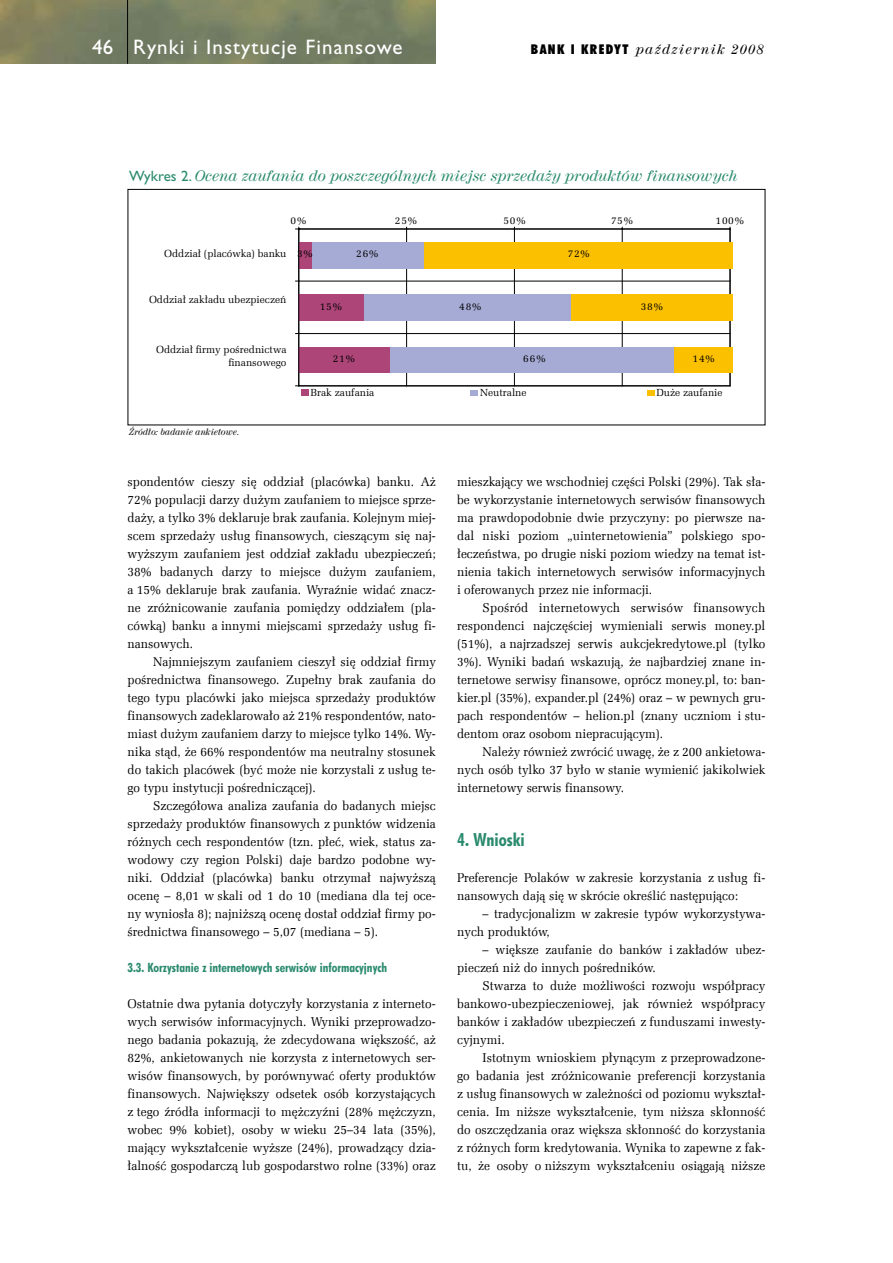
<style>
.page{position:relative;width:893px;height:1263px;background:#fff}
.page>*{position:absolute;margin:0;border:0;box-sizing:border-box;transform-origin:0 0}
.t1{font:21px "Gill Sans PL";letter-spacing:.05em;color:#fff}
.t2{font:18px "Futura Bd Cn EU";color:#2a8a6d}
.t3{font:italic 15px "Century 725 EU";color:#2a8a6d}
.t4{font:italic 13.5px "Century 725 EU";letter-spacing:.1em;color:#000}
.t5{font:12.75px/18px "Zapf Ellipt EU";color:#000;text-align:justify;scale:.95 1}
.t6{font:12.75px "Futura Bd Cn EU";color:#2a8a6d}
.t7{font:10.35px/12.5px "Zapf Ellipt EU";color:#000;text-align:right}
.t8{font:italic 9px "Century 725 EU";color:#000;scale:.95 1}
.s1{font-family:"Futura PL";font-weight:900;font-style:normal;font-stretch:condensed}
.s2{font-family:"Gill Sans PL";font-style:normal}
</style>
<div class="page">
<img style="left:0;top:0;width:436px;height:64px">
<hr style="left:127px;top:0;width:1px;height:64px;background:#000">
<hr style="left:406px;top:229px;width:1px;height:157px;background:#000">
<hr style="left:514px;top:229px;width:1px;height:157px;background:#000">
<hr style="left:622px;top:229px;width:1px;height:157px;background:#000">
<hr style="left:730px;top:229px;width:1px;height:157px;background:#000">
<hr style="left:299px;top:281px;width:431px;height:1px;background:#000">
<hr style="left:299px;top:333px;width:431px;height:1px;background:#000">
<hr style="left:299px;top:386px;width:431px;height:1px;background:#000">
<div style="left:299px;top:229px;width:431px;height:157px;border:1px solid #000"></div>
<div style="left:299px;top:242px;width:13px;height:26px;background:#ae4579"></div>
<div style="left:299px;top:294px;width:65px;height:27px;background:#ae4579"></div>
<div style="left:299px;top:347px;width:91px;height:26px;background:#ae4579"></div>
<div style="left:312px;top:242px;width:112px;height:26px;background:#a6abd5"></div>
<div style="left:364px;top:294px;width:207px;height:27px;background:#a6abd5"></div>
<div style="left:390px;top:347px;width:284px;height:26px;background:#a6abd5"></div>
<div style="left:424px;top:242px;width:308px;height:26px;background:#fbc000"></div>
<div style="left:571px;top:294px;width:161px;height:27px;background:#fbc000"></div>
<div style="left:674px;top:347px;width:58px;height:26px;background:#fbc000"></div>
<hr style="left:299px;top:229px;width:431px;height:1px;background:#000">
<hr style="left:299px;top:229px;width:1px;height:157px;background:#000">
<div style="left:301px;top:390px;width:8px;height:6px;background:#ae4579"></div>
<div style="left:471px;top:390px;width:7px;height:6px;background:#a6abd5"></div>
<div style="left:647px;top:390px;width:7px;height:6px;background:#fbc000"></div>
<div style="left:128px;top:189px;width:637px;height:236px;border:1px solid #000"></div>
<h1 class="t1" style="left:92px;top:35px;width:312px">46 Rynki i Instytucje Finansowe</h1>
<p class="t4" style="left:531px;top:41px;width:234px"><span class="s1">BANK I KREDYT</span> październik 2008</p>
<p class="t3" style="left:129px;top:167px;width:610px"><span class="s2">Wykres 2.</span> Ocena zaufania do poszczególnych miejsc sprzedaży produktów finansowych</p>
<p class="t7" style="left:290px;top:214px;width:17px">0%</p>
<p class="t7" style="left:395px;top:214px;width:24px">25%</p>
<p class="t7" style="left:503px;top:214px;width:24px">50%</p>
<p class="t7" style="left:611px;top:214px;width:23px">75%</p>
<p class="t7" style="left:715px;top:214px;width:30px">100%</p>
<p class="t7" style="left:164px;top:247px;width:124px">Oddział (placówka) banku</p>
<p class="t7" style="left:149px;top:293px;width:139px">Oddział zakładu ubezpieczeń</p>
<p class="t7" style="left:297px;top:248px;width:17px">3%</p>
<p class="t7" style="left:356px;top:248px;width:24px">26%</p>
<p class="t7" style="left:320px;top:300px;width:24px">15%</p>
<p class="t7" style="left:459px;top:300px;width:24px">48%</p>
<p class="t7" style="left:568px;top:248px;width:23px">72%</p>
<p class="t7" style="left:641px;top:300px;width:24px">38%</p>
<p class="t7" style="left:156px;top:344px;width:132px">Oddział firmy pośrednictwa finansowego</p>
<p class="t8" style="left:129px;top:426px;width:118px">Źródło: badanie ankietowe.</p>
<p class="t7" style="left:333px;top:352px;width:24px">21%</p>
<p class="t7" style="left:692px;top:352px;width:24px">14%</p>
<p class="t7" style="left:523px;top:352px;width:24px">66%</p>
<p class="t7" style="left:310px;top:386px;width:65px">Brak zaufania</p>
<p class="t7" style="left:480px;top:386px;width:48px">Neutralne</p>
<p class="t7" style="left:656px;top:386px;width:68px">Duże zaufanie</p>
<p class="t5" style="left:128px;top:473px;width:326px">spondentów cieszy się oddział (placówka) banku. Aż 72% populacji darzy dużym zaufaniem to miejsce sprze&shy;daży, a tylko 3% deklaruje brak zaufania. Kolejnym miej&shy;scem sprzedaży usług finansowych, cieszącym się naj&shy;wyższym zaufaniem jest oddział zakładu ubezpieczeń; 38% badanych darzy to miejsce dużym zaufaniem, a 15% deklaruje brak zaufania. Wyraźnie widać znacz&shy;ne zróżnicowanie zaufania pomiędzy oddziałem (pla&shy;cówką) banku a innymi miejscami sprzedaży usług fi&shy;nansowych.</p>
<p class="t5" style="left:128px;top:653px;width:326px;text-indent:26px">Najmniejszym zaufaniem cieszył się oddział firmy pośrednictwa finansowego. Zupełny brak zaufania do tego typu placówki jako miejsca sprzedaży produktów finansowych zadeklarowało aż 21% respondentów, nato&shy;miast dużym zaufaniem darzy to miejsce tylko 14%. Wy&shy;nika stąd, że 66% respondentów ma neutralny stosunek do takich placówek (być może nie korzystali z usług te&shy;go typu instytucji pośredniczącej).</p>
<p class="t5" style="left:128px;top:797px;width:326px;text-indent:26px">Szczegółowa analiza zaufania do badanych miejsc sprzedaży produktów finansowych z punktów widzenia różnych cech respondentów (tzn. płeć, wiek, status za&shy;wodowy czy region Polski) daje bardzo podobne wy&shy;niki. Oddział (placówka) banku otrzymał najwyższą ocenę – 8,01 w skali od 1 do 10 (mediana dla tej oce&shy;ny wyniosła 8); najniższą ocenę dostał oddział firmy po&shy;średnictwa finansowego – 5,07 (mediana – 5).</p>
<p class="t6" style="left:128px;top:960px;width:261px">3.3. Korzystanie z internetowych serwisów informacyjnych</p>
<p class="t5" style="left:128px;top:995px;width:326px">Ostatnie dwa pytania dotyczyły korzystania z interneto&shy;wych serwisów informacyjnych. Wyniki przeprowadzo&shy;nego badania pokazują, że zdecydowana większość, aż 82%, ankietowanych nie korzysta z internetowych ser&shy;wisów finansowych, by porównywać oferty produktów finansowych. Największy odsetek osób korzystających z tego źródła informacji to mężczyźni (28% mężczyzn, wobec 9% kobiet), osoby w wieku 25–34 lata (35%), mający wykształcenie wyższe (24%), prowadzący dzia&shy;łalność gospodarczą lub gospodarstwo rolne (33%) oraz</p>
<p class="t5" style="left:457px;top:473px;width:326px">mieszkający we wschodniej części Polski (29%). Tak sła&shy;be wykorzystanie internetowych serwisów finansowych ma prawdopodobnie dwie przyczyny: po pierwsze na&shy;dal niski poziom „uinternetowienia” polskiego spo&shy;łeczeństwa, po drugie niski poziom wiedzy na temat ist&shy;nienia takich internetowych serwisów informacyjnych i oferowanych przez nie informacji.</p>
<p class="t5" style="left:457px;top:599px;width:326px;text-indent:26px">Spośród internetowych serwisów finansowych respondenci najczęściej wymieniali serwis money.pl (51%), a najrzadszej serwis aukcjekredytowe.pl (tylko 3%). Wyniki badań wskazują, że najbardziej znane in&shy;ternetowe serwisy finansowe, oprócz money.pl, to: ban&shy;kier.pl (35%), expander.pl (24%) oraz – w pewnych gru&shy;pach respondentów – helion.pl (znany uczniom i stu&shy;dentom oraz osobom niepracującym).</p>
<p class="t5" style="left:457px;top:743px;width:326px;text-indent:26px">Należy również zwrócić uwagę, że z 200 ankietowa&shy;nych osób tylko 37 było w stanie wymienić jakikolwiek internetowy serwis finansowy.</p>
<h2 class="t2" style="left:457px;top:828px;width:69px">4. Wnioski</h2>
<p class="t5" style="left:457px;top:869px;width:326px">Preferencje Polaków w zakresie korzystania z usług fi&shy;nansowych dają się w skrócie określić następująco:</p>
<p class="t5" style="left:457px;top:905px;width:326px;text-indent:26px">– tradycjonalizm w zakresie typów wykorzystywa&shy;nych produktów,</p>
<p class="t5" style="left:457px;top:941px;width:326px;text-indent:26px">– większe zaufanie do banków i zakładów ubez&shy;pieczeń niż do innych pośredników.</p>
<p class="t5" style="left:457px;top:977px;width:326px;text-indent:26px">Stwarza to duże możliwości rozwoju współpracy bankowo-ubezpieczeniowej, jak również współpracy banków i zakładów ubezpieczeń z funduszami inwesty&shy;cyjnymi.</p>
<p class="t5" style="left:457px;top:1049px;width:326px;text-indent:26px">Istotnym wnioskiem płynącym z przeprowadzone&shy;go badania jest zróżnicowanie preferencji korzystania z usług finansowych w zależności od poziomu wykształ&shy;cenia. Im niższe wykształcenie, tym niższa skłonność do oszczędzania oraz większa skłonność do korzystania z różnych form kredytowania. Wynika to zapewne z fak&shy;tu, że osoby o niższym wykształceniu osiągają niższe</p>
</div>
